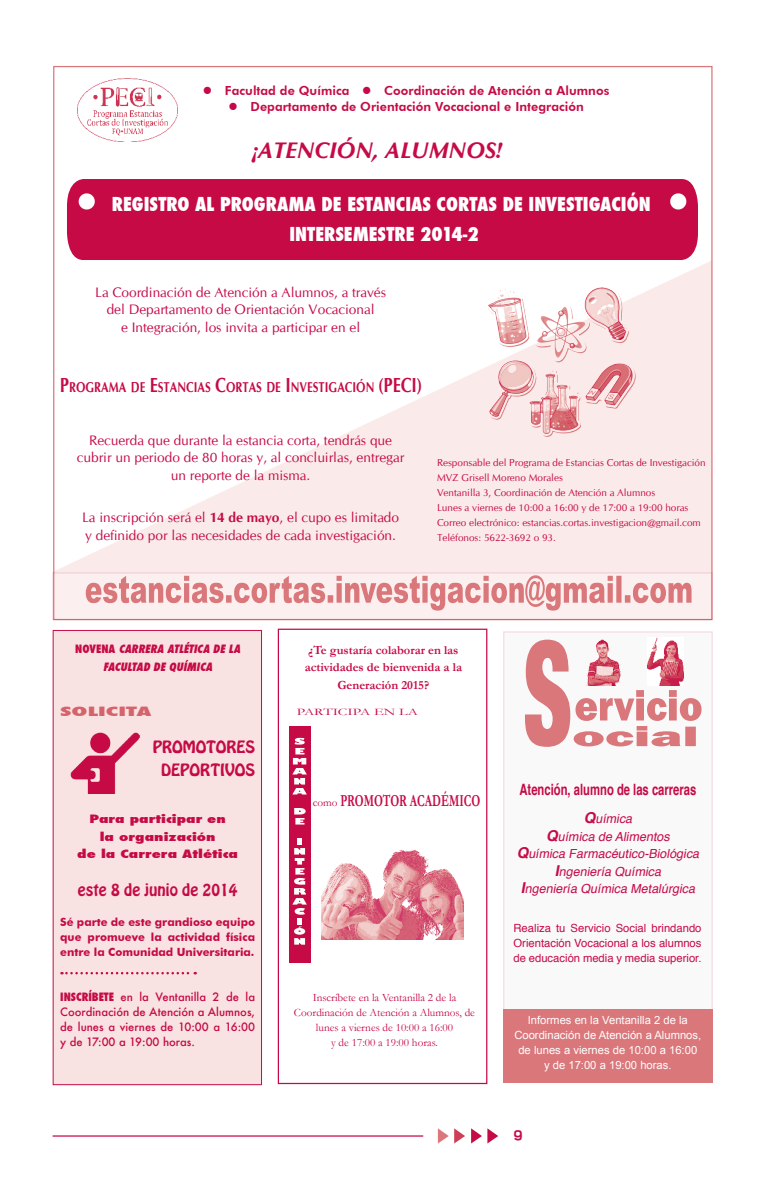
<style>
.page{position:relative;width:765px;height:1190px;background:#fff}
.page>*{position:absolute;margin:0;border:0;box-sizing:border-box;transform-origin:0 0}
.t1{font:italic 700 22.5px "CG Omega";color:#c60a45}
.t2{font:800 condensed 18.75px/30px "Futura";color:#fff;text-align:center}
.Body_Text{font:700 16.88px "Garamond";color:#c60a45;scale:.67 1}
.t3{font:700 15.62px "Helvetica";color:#c60a45;scale:.72 1}
.Body_Text-2{font:15px/22.5px "Hobo Std";color:#c60a45;text-align:center}
.t4{font:700 15px "Teen";color:#c60a45}
.t5{font:700 14.25px "CG Omega";color:#c60a45;scale:.8 1}
.t6{font:13.75px/17.5px "CG Omega";color:#c60a45;text-align:center}
.t7{font:italic 12.5px "Helvetica";color:#c60a45}
.t8{font:800 12.5px "Futura BT";letter-spacing:.005em;color:#c60a45}
.Body_Text-3{font:700 12.5px/17.5px "Garamond";color:#c60a45;text-align:center}
.Body_Text-4{font:800 condensed 12.5px "Futura";color:#d5636b;scale:2 1}
.Body_Text-5{font:500 11.25px/15px "Futura";color:#c60a45;text-align:justify}
.Body_Text-6{font:11.25px/15px "Garamond";color:#c60a45;text-align:center}
.Body_Text-7{font:11.25px/15px "Arial";color:#fff;text-align:center}
.t9{font:11.25px/15px "Helvetica";color:#c60a45;text-align:justify}
.Body_Text-8{font:700 11.25px/15px "Futura BT";color:#c60a45;text-align:justify}
.Body_Text-9{font:800 condensed 11.25px/17.5px "Futura";color:#c60a45;text-align:center;scale:1.5 1}
.Body_Text-10{font:italic 800 condensed 11.25px/17.5px "Futura";color:#c60a45;text-align:center}
.t10{font:10px "CG Omega";color:#c60a45}
.Body_Text-11{font:10px "Garamond";color:#c60a45;scale:1.5 1}
.s1{font-size:20.25px}
.s2{font-weight:700}
.s3{font-style:normal}
.s4{font-weight:800;font-stretch:condensed}
.s5{font-weight:400;font-size:11.25px}
.s6{font-weight:700;font-size:15px}
</style>
<div class="page">
<hr style="left:53px;top:1135px;width:370px;height:1px;background:#c60a45">
<svg style="left:471px;top:1128px;width:27px;height:15px"></svg>
<svg style="left:438px;top:1128px;width:27px;height:15px"></svg>
<div style="left:503px;top:631px;width:210px;height:388px;background:#f9f9fa"></div>
<div style="left:278px;top:628px;width:209px;height:455px;border:1px solid #c60a45"></div>
<div style="left:289px;top:726px;width:21px;height:236px;background:#c60a45"></div>
<div style="left:53px;top:630px;width:209px;height:454px;background:#f8e3e2;border:1px solid #c60a45"></div>
<svg style="left:55px;top:261px;width:656px;height:311px"></svg>
<div style="left:52px;top:572px;width:661px;height:48px;background:linear-gradient(to right,#faeeed,#faeeed)"></div>
<img style="left:78px;top:79px;width:99px;height:62px">
<svg style="left:86px;top:575px;width:606px;height:35px"></svg>
<div style="left:67px;top:179px;width:631px;height:81px;background:#c60a45"></div>
<svg style="left:79px;top:193px;width:16px;height:16px"></svg>
<svg style="left:670px;top:193px;width:16px;height:16px"></svg>
<img style="left:487px;top:288px;width:148px;height:149px">
<img style="left:70px;top:732px;width:69px;height:61px">
<svg style="left:61px;top:971px;width:135px;height:3px"></svg>
<img style="left:322px;top:849px;width:141px;height:89px">
<svg style="left:292px;top:838px;width:15px;height:106px"></svg>
<svg style="left:294px;top:808px;width:12px;height:16px"></svg>
<svg style="left:292px;top:737px;width:15px;height:57px"></svg>
<div style="left:503px;top:1008px;width:209px;height:73px;background:#da777b"></div>
<svg style="left:525px;top:639px;width:177px;height:107px"></svg>
<img style="left:648px;top:638px;width:36px;height:47px">
<p class="t8" style="left:203px;top:82px;width:408px">● Facultad de Química ● Coordinación de Atención a Alumnos</p>
<p class="t8" style="left:229px;top:99px;width:357px">● Departamento de Orientación Vocacional e Integración</p>
<p class="t1" style="left:252px;top:136px;width:252px">¡ATENCIÓN, ALUMNOS!</p>
<p class="t2" style="left:112px;top:189px;width:540px">REGISTRO AL PROGRAMA DE ESTANCIAS CORTAS DE INVESTIGACIÓN<br>INTERSEMESTRE 2014-2</p>
<p class="t6" style="left:95px;top:283px;width:292px">La Coordinación de Atención a Alumnos, a través del Departamento de Orientación Vocacional<br>e Integración, los invita a participar en el</p>
<p class="t5" style="left:60px;top:378px;width:454px"><span class="s1">P</span>ROGRAMA DE <span class="s1">E</span>STANCIAS <span class="s1">C</span>ORTAS DE <span class="s1">I</span> NVESTIGACIÓN <span class="s1">(PECI)</span></p>
<p class="t6" style="left:77px;top:431px;width:329px">Recuerda que durante la estancia corta, tendrás que cubrir un periodo de 80 horas y, al concluirlas, entregar un reporte de la misma.</p>
<p class="t6" style="left:82px;top:508px;width:319px;text-align:left">La inscripción será el <span class="s2">14 de mayo</span>, el cupo es limitado y definido por las necesidades de cada investigación.</p>
<p class="t10" style="left:437px;top:456px;width:270px">Responsable del Programa de Estancias Cortas de Investigación</p>
<p class="t10" style="left:437px;top:471px;width:127px">MVZ Grisell Moreno Morales</p>
<p class="t10" style="left:437px;top:486px;width:220px">Ventanilla 3, Coordinación de Atención a Alumnos</p>
<p class="t10" style="left:437px;top:501px;width:253px">Lunes a viernes de 10:00 a 16:00 y de 17:00 a 19:00 horas</p>
<p class="t10" style="left:437px;top:516px;width:265px">Correo electrónico: estancias.cortas.investigacion@gmail.com</p>
<p class="t10" style="left:437px;top:531px;width:120px">Teléfonos: 5622-3692 o 93.</p>
<p class="Body_Text-10" style="left:75px;top:640px;width:169px"><span class="s3">N O V E N A</span> CARRERA ATLÉTICA DE LA<br>FACULTAD DE QUÍMICA</p>
<p class="Body_Text-4" style="left:60px;top:702px;width:47px">SOLICITA</p>
<p class="Body_Text-2" style="left:153px;top:736px;width:104px">PROMOTORES<br>DEPORTIVOS</p>
<p class="Body_Text-9" style="left:77px;top:810px;width:109px">Para participar en<br>la organización<br>de la Carrera Atlética</p>
<p class="Body_Text-2" style="left:78px;top:878px;width:161px">este 8 de junio de 2014</p>
<p class="Body_Text-8" style="left:60px;top:914px;width:196px">Sé parte de este grandioso equipo que promueve la actividad física entre la Comunidad Universitaria.</p>
<p class="Body_Text-5" style="left:60px;top:989px;width:196px"><span class="s4">INSCRÍBETE</span> en la Ventanilla 2 de la Coordinación de Atención a Alumnos, de lunes a viernes de 10:00 a 16:00 y de 17:00 a 19:00 horas.</p>
<p class="Body_Text-6" style="left:294px;top:989px;width:183px">Inscríbete en la Ventanilla 2 de la<br>Coordinación de Atención a Alumnos, de lunes a viernes de 10:00 a 16:00<br>y de 17:00 a 19:00 horas.</p>
<p class="Body_Text-3" style="left:305px;top:640px;width:159px">¿Te gustaría colaborar en las actividades de bienvenida a la<br>Generación 2015?</p>
<p class="Body_Text-11" style="left:297px;top:705px;width:82px">PARTICIPA EN LA</p>
<p class="Body_Text" style="left:313px;top:790px;width:252px"><span class="s5">como</span> PROMOTOR ACADÉMICO</p>
<p class="t3" style="left:520px;top:776px;width:247px">Atención, alumno de las carreras</p>
<p class="t7" style="left:584px;top:809px;width:54px"><span class="s6">Q</span>uímica</p>
<p class="t7" style="left:546px;top:826px;width:129px"><span class="s6">Q</span>uímica de Alimentos</p>
<p class="t7" style="left:517px;top:844px;width:188px"><span class="s6">Q</span>uímica Farmacéutico-Biológica</p>
<p class="t7" style="left:555px;top:861px;width:111px"><span class="s6">I</span>ngeniería Química</p>
<p class="t7" style="left:521px;top:879px;width:179px"><span class="s6">I</span>ngeniería Química Metalúrgica</p>
<p class="t9" style="left:514px;top:920px;width:190px">Realiza tu Servicio Social brindando Orientación Vocacional a los alumnos de educación media y media superior.</p>
<p class="Body_Text-7" style="left:514px;top:1012px;width:188px">Informes en la Ventanilla 2 de la<br>Coordinación de Atención a Alumnos, de lunes a viernes de 10:00 a 16:00 y de 17:00 a 19:00 horas.</p>
<p class="t4" style="left:514px;top:1126px;width:11px">9</p>
</div>
